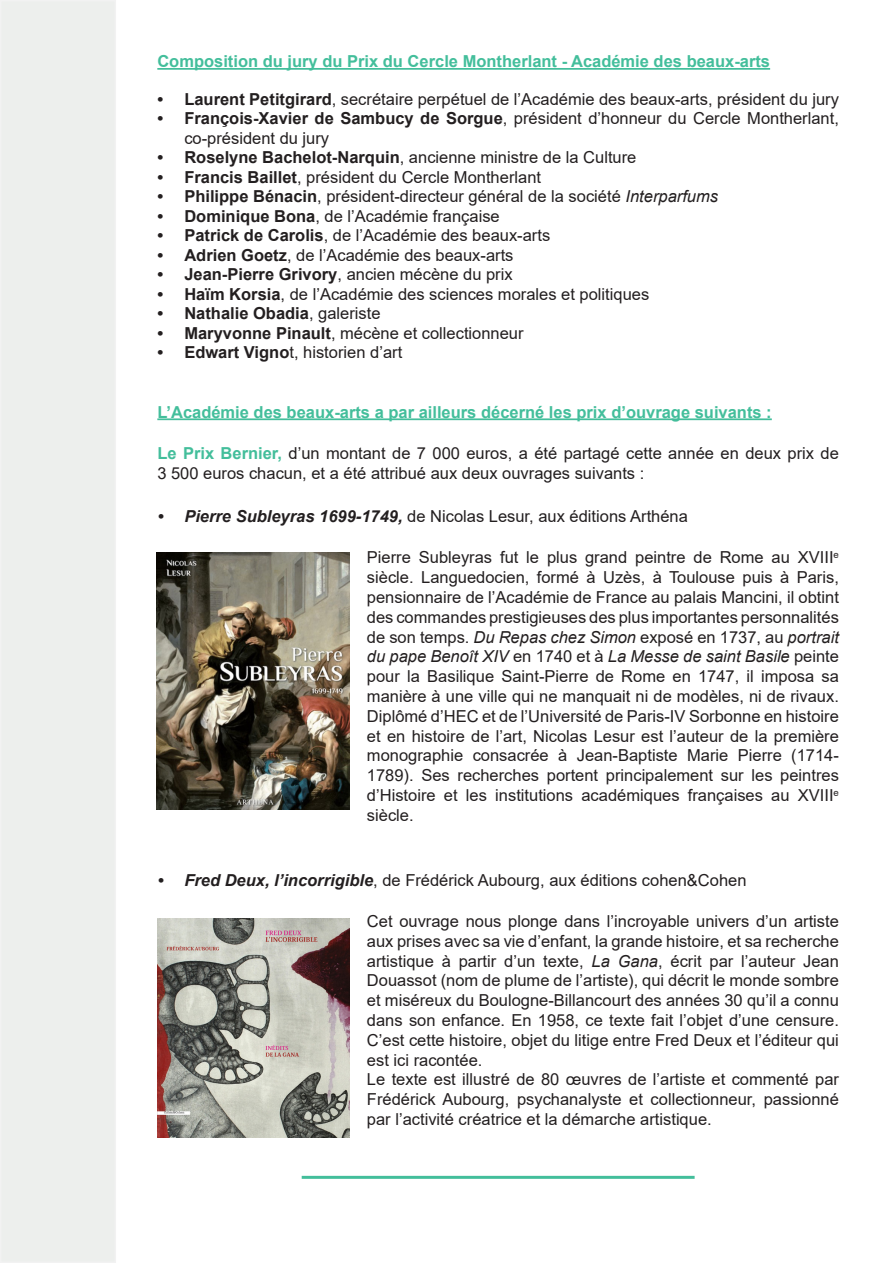
<style>
.page{position:relative;width:893px;height:1263px;background:#fff}
.page>*{position:absolute;margin:0;border:0;box-sizing:border-box;transform-origin:0 0}
.t1{font:16.5px/19.8px "Arial";color:#231f20;text-align:justify}
.t2{font:700 16.5px "Arial";color:#43be9b}
.t3{font:700 16.5px "Arial";color:#231f20}
.s1{font-weight:700}
.s2{font-style:italic}
.s3{font-weight:400}
.s4{font-weight:700;color:#43be9b}
.s5{font-weight:700;font-style:italic}
</style>
<div class="page">
<div style="left:1px;top:1px;width:114px;height:1261px;background:#edefed"></div>
<div style="left:0;top:0;width:116px;height:1263px;border:2px solid #f2f2f2"></div>
<hr style="left:157px;top:68px;width:613px;height:2px;background:#43be9b">
<hr style="left:157px;top:418px;width:615px;height:2px;background:#43be9b">
<hr style="left:302px;top:1176px;width:393px;height:3px;background:#43be9b">
<img style="left:156px;top:552px;width:194px;height:258px">
<img style="left:157px;top:918px;width:193px;height:220px">
<p class="t2" style="left:157px;top:50px;width:614px">Composition du jury du Prix du Cercle Montherlant - Académie des beaux-arts</p>
<p class="t1" style="left:157px;top:89px;width:683px"><span class="s1">• Laurent Petitgirard</span>, secrétaire perpétuel de l’Académie des beaux-arts, président du jury</p>
<p class="t1" style="left:184px;top:108px;width:656px;text-indent:-27px"><span class="s1">• François-Xavier de Sambucy de Sorgue</span>, président d’honneur du Cercle Montherlant, co-président du jury</p>
<p class="t1" style="left:157px;top:147px;width:481px"><span class="s1">• Roselyne Bachelot-Narquin</span>, ancienne ministre de la Culture</p>
<p class="t1" style="left:157px;top:167px;width:385px"><span class="s1">• Francis Baillet</span>, président du Cercle Montherlant</p>
<p class="t1" style="left:157px;top:186px;width:562px"><span class="s1">• Philippe Bénacin</span>, président-directeur général de la société <span class="s2">Interparfums</span></p>
<p class="t1" style="left:157px;top:206px;width:344px"><span class="s1">• Dominique Bona</span>, de l’Académie française</p>
<p class="t1" style="left:157px;top:225px;width:394px"><span class="s1">• Patrick de Carolis</span>, de l’Académie des beaux-arts</p>
<p class="t1" style="left:157px;top:245px;width:358px"><span class="s1">• Adrien Goetz</span>, de l’Académie des beaux-arts</p>
<p class="t3" style="left:157px;top:263px;width:357px">• Jean-Pierre Grivory<span class="s3">, ancien mécène du prix</span></p>
<p class="t1" style="left:157px;top:284px;width:493px"><span class="s1">• Haïm Korsia</span>, de l’Académie des sciences morales et politiques</p>
<p class="t3" style="left:157px;top:302px;width:225px">• Nathalie Obadia<span class="s3">, galeriste</span></p>
<p class="t1" style="left:157px;top:323px;width:368px"><span class="s1">• Maryvonne Pinault</span>, mécène et collectionneur</p>
<p class="t1" style="left:157px;top:342px;width:246px"><span class="s1">• Edwart Vigno</span>t, historien d’art</p>
<p class="t2" style="left:157px;top:400px;width:616px">L’Académie des beaux-arts a par ailleurs décerné les prix d’ouvrage suivants :</p>
<p class="t1" style="left:157px;top:443px;width:683px"><span class="s4">Le Prix Bernier,</span> d’un montant de 7 000 euros, a été partagé cette année en deux prix de</p>
<p class="t1" style="left:157px;top:463px;width:489px">3 500 euros chacun, et a été attribué aux deux ouvrages suivants :</p>
<p class="t1" style="left:157px;top:506px;width:532px"><span class="s5">• Pierre Subleyras 1699-1749,</span> de Nicolas Lesur, aux éditions Arthéna</p>
<p class="t1" style="left:367px;top:548px;width:474px">Pierre Subleyras fut le plus grand peintre de Rome au XVIII<sup>e </sup>siècle. Languedocien, formé à Uzès, à Toulouse puis à Paris, pensionnaire de l’Académie de France au palais Mancini, il obtint des commandes prestigieuses des plus importantes personnalités de son temps. <span class="s2">Du Repas chez Simon</span> exposé en 1737, au <span class="s2">portrait du pape Benoît XIV</span> en 1740 et à <span class="s2">La Messe de saint Basile</span> peinte pour la Basilique Saint-Pierre de Rome en 1747, il imposa sa manière à une ville qui ne manquait ni de modèles, ni de rivaux.</p>
<p class="t1" style="left:367px;top:706px;width:473px">Diplômé d’HEC et de l’Université de Paris-IV Sorbonne en histoire et en histoire de l’art, Nicolas Lesur est l’auteur de la première monographie consacrée à Jean-Baptiste Marie Pierre (1714- 1789). Ses recherches portent principalement sur les peintres d’Histoire et les institutions académiques françaises au XVIII<sup>e </sup>siècle.</p>
<p class="t1" style="left:157px;top:870px;width:591px"><span class="s5">• Fred Deux, l’incorrigible</span>, de Frédérick Aubourg, aux éditions cohen&amp;Cohen</p>
<p class="t1" style="left:367px;top:911px;width:473px">Cet ouvrage nous plonge dans l’incroyable univers d’un artiste aux prises avec sa vie d’enfant, la grande histoire, et sa recherche artistique à partir d’un texte, <span class="s2">La Gana</span>, écrit par l’auteur Jean Douassot (nom de plume de l’artiste), qui décrit le monde sombre et miséreux du Boulogne-Billancourt des années 30 qu’il a connu dans son enfance. En 1958, ce texte fait l’objet d’une censure.<br>C’est cette histoire, objet du litige entre Fred Deux et l’éditeur qui est ici racontée.</p>
<p class="t1" style="left:367px;top:1070px;width:474px">Le texte est illustré de 80 œuvres de l’artiste et commenté par Frédérick Aubourg, psychanalyste et collectionneur, passionné par l’activité créatrice et la démarche artistique.</p>
</div>
